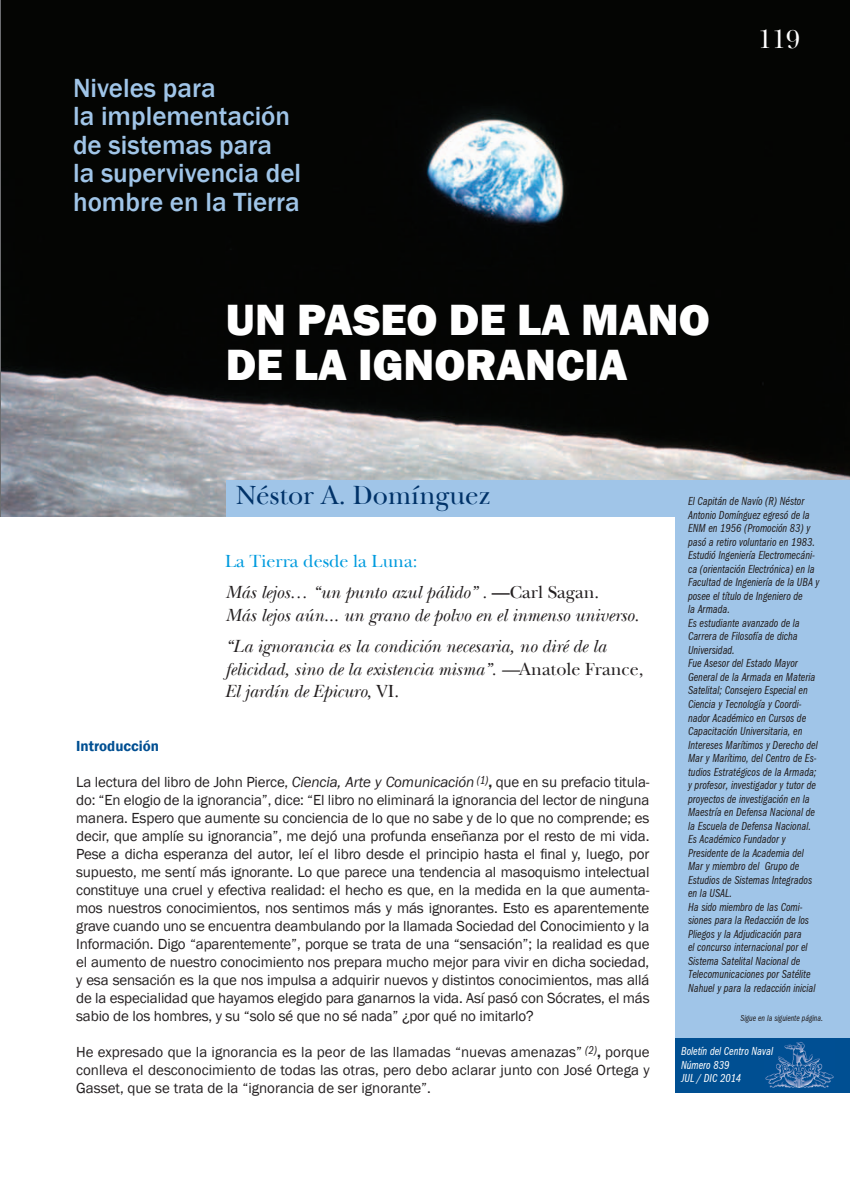
<style>
.page{position:relative;width:850px;height:1190px;background:#fff}
.page>*{position:absolute;margin:0;border:0;box-sizing:border-box;transform-origin:0 0}
.t1{font:800 45px/45px "Franklin Gothic";color:#fff}
.t2{font:500 27px/28.5px "Franklin Gothic";color:#a0c5e8}
.t3{font:27px "New Baskerville";color:#003268}
.t4{font:27px "New Baskerville";color:#fff}
.t5{font:italic 18px/31.5px "New Baskerville";color:#231f20}
.t6{font:15px/18px "Franklin Gothic";letter-spacing:-.01em;color:#231f20;text-align:justify}
.t7{font:600 15px "Franklin Gothic";color:#004f92}
.t8{font:12px/13.5px "Frank Got Boo Cmp Ita";color:#231f20}
.t9{font:12px/13.5px "Frank Got Boo Cmp Ita";color:#fff}
.t10{font:9px "Frank Got Boo Cmp Ita";color:#231f20}
.s1{font-style:normal;color:#009bde}
.s2{font-style:normal}
.s3{font-style:italic}
.s4{font-weight:600}
</style>
<div class="page">
<img style="left:1px;top:0;width:849px;height:516px">
<div style="left:226px;top:480px;width:624px;height:36px;background:#a0c5e8"></div>
<div style="left:675px;top:480px;width:175px;height:558px;background:#a0c5e8"></div>
<div style="left:675px;top:1038px;width:175px;height:54px;background:#004f92"></div>
<img style="left:765px;top:1042px;width:69px;height:46px">
<h2 class="t2" style="left:73px;top:74px;width:230px">Niveles para<br>la implementación de sistemas para<br>la supervivencia del hombre en la Tierra</h2>
<h1 class="t1" style="left:226px;top:297px;width:485px">UN PASEO DE LA MANO<br>DE LA IGNORANCIA</h1>
<h2 class="t4" style="left:758px;top:24px;width:44px">119</h2>
<h2 class="t3" style="left:236px;top:480px;width:256px">Néstor A. Domínguez</h2>
<p class="t5" style="left:225px;top:545px;width:376px"><span class="s1">La Tierra desde la Luna:<br></span>Más lejos… “un punto azul pálido” . <span class="s2">—Carl Sagan.</span></p>
<p class="t5" style="left:225px;top:599px;width:416px">Más lejos aún... un grano de polvo en el inmenso universo. “La ignorancia es la condición necesaria, no diré de la</p>
<p class="t5" style="left:225px;top:658px;width:420px;line-height:22.5px">felicidad, sino de la existencia misma”. —<span class="s2">Anatole France,<br></span>El jardín de Epicuro<span class="s2">, VI.</span></p>
<p class="t7" style="left:76px;top:736px;width:84px">Introducción</p>
<p class="t6" style="left:76px;top:773px;width:575px">La lectura del libro de John Pierce, <span class="s3">Ciencia, Arte y Comunicación</span> <sup>(1)</sup><span class="s4">,</span> que en su prefacio titula&shy;do: “En elogio de la ignorancia”, dice: “El libro no eliminará la ignorancia del lector de ninguna manera. Espero que aumente su conciencia de lo que no sabe y de lo que no comprende; es decir, que amplíe su ignorancia”, me dejó una profunda enseñanza por el resto de mi vida.<br>Pese a dicha esperanza del autor, leí el libro desde el principio hasta el final y, luego, por supuesto, me sentí más ignorante. Lo que parece una tendencia al masoquismo intelectual constituye una cruel y efectiva realidad: el hecho es que, en la medida en la que aumenta&shy;mos nuestros conocimientos, nos sentimos más y más ignorantes. Esto es aparentemente grave cuando uno se encuentra deambulando por la llamada Sociedad del Conocimiento y la Información. Digo “aparentemente”, porque se trata de una “sensación”; la realidad es que el aumento de nuestro conocimiento nos prepara mucho mejor para vivir en dicha sociedad, y esa sensación es la que nos impulsa a adquirir nuevos y distintos conocimientos, mas allá de la especialidad que hayamos elegido para ganarnos la vida. Así pasó con Sócrates, el más sabio de los hombres, y su “solo sé que no sé nada” ¿por qué no imitarlo?</p>
<p class="t6" style="left:76px;top:1043px;width:575px">He expresado que la ignorancia es la peor de las llamadas “nuevas amenazas” <sup>(2)</sup><span class="s4">,</span> porque conlleva el desconocimiento de todas las otras, pero debo aclarar junto con José Ortega y Gasset, que se trata de la “ignorancia de ser ignorante”.</p>
<p class="t8" style="left:688px;top:495px;width:133px">El Capitán de Navío (R) Néstor<br>Antonio Domínguez egresó de la<br>ENM en 1956 (Promoción 83) y pasó a retiro voluntario en 1983.<br>Estudió Ingeniería Electromecáni&shy;ca (orientación Electrónica) en la<br>Facultad de Ingeniería de la UBA y posee el título de Ingeniero de<br>la Armada.<br>Es estudiante avanzado de la<br>Carrera de Filosofía de dicha<br>Universidad.<br>Fue Asesor del Estado Mayor<br>General de la Armada en Materia<br>Satelital; Consejero Especial en<br>Ciencia y Tecnología y Coordi&shy;nador Académico en Cursos de<br>Capacitación Universitaria, en<br>Intereses Marítimos y Derecho del<br>Mar y Marítimo, del Centro de Es&shy;tudios Estratégicos de la Armada; y profesor, investigador y tutor de proyectos de investigación en la<br>Maestría en Defensa Nacional de la Escuela de Defensa Nacional.<br>Es Académico Fundador y<br>Presidente de la Academia del<br>Mar y miembro del Grupo de<br>Estudios de Sistemas Integrados en la USAL.<br>Ha sido miembro de las Comi&shy;siones para la Redacción de los<br>Pliegos y la Adjudicación para<br>el concurso internacional por el<br>Sistema Satelital Nacional de<br>Telecomunicaciones por Satélite<br>Nahuel y para la redacción inicial</p>
<p class="t10" style="left:740px;top:1012px;width:84px">Sigue en la siguiente página.</p>
<p class="t9" style="left:681px;top:1045px;width:93px">Boletín del Centro Naval<br>Número 839<br>JUL / DIC 2014</p>
</div>
